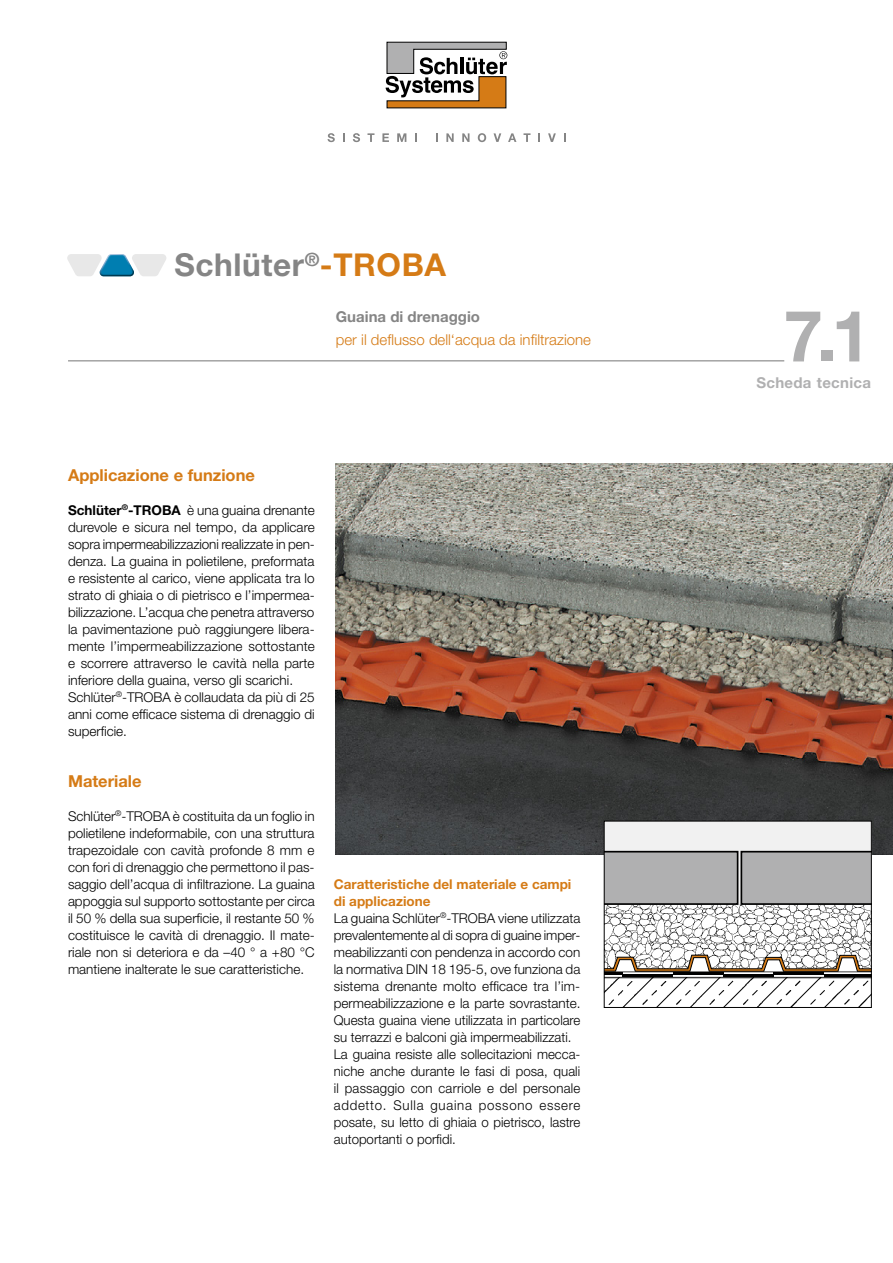
<style>
.page{position:relative;width:893px;height:1263px;background:#fff}
.page>*{position:absolute;margin:0;border:0;box-sizing:border-box;transform-origin:0 0}
.t1{font:700 71.25px "Helvetica Neue LT Pro";color:#b0b0b1}
.t2{font:700 31.5px "Helvetica Neue LT Pro";letter-spacing:.02em;color:#858585}
.t3{font:700 16.5px "Helvetica Neue LT Pro";color:#d57b16}
.t4{font:300 15px "Helvetica Neue LT Pro";color:#d57b16}
.t5{font:700 15px "Helvetica Neue LT Pro";color:#858585}
.t6{font:700 15px "Helvetica Neue LT Pro";letter-spacing:.02em;color:#b0b0b1}
.t7{font:300 13.5px/17px "Helvetica Neue LT Pro";color:#000}
.s1{color:#d57b16}
.s2{font-weight:700}
.s3{font-weight:700;color:#d57b16}
</style>
<div class="page">
<img style="left:336px;top:463px;width:557px;height:392px">
<svg style="left:606px;top:823px;width:264px;height:183px"></svg>
<div style="left:604px;top:821px;width:268px;height:187px;border:1px solid #000"></div>
<svg style="left:386px;top:42px;width:121px;height:66px"></svg>
<svg style="left:328px;top:133px;width:7px;height:9px"></svg>
<svg style="left:343px;top:133px;width:2px;height:9px"></svg>
<svg style="left:353px;top:133px;width:7px;height:9px"></svg>
<svg style="left:367px;top:133px;width:7px;height:9px"></svg>
<svg style="left:382px;top:133px;width:7px;height:9px"></svg>
<svg style="left:397px;top:133px;width:9px;height:9px"></svg>
<svg style="left:415px;top:133px;width:2px;height:9px"></svg>
<svg style="left:436px;top:133px;width:2px;height:9px"></svg>
<svg style="left:446px;top:133px;width:8px;height:9px"></svg>
<svg style="left:462px;top:133px;width:7px;height:9px"></svg>
<svg style="left:478px;top:133px;width:8px;height:9px"></svg>
<svg style="left:494px;top:133px;width:7px;height:9px"></svg>
<svg style="left:508px;top:133px;width:8px;height:9px"></svg>
<svg style="left:523px;top:133px;width:7px;height:9px"></svg>
<svg style="left:538px;top:133px;width:2px;height:9px"></svg>
<svg style="left:548px;top:133px;width:8px;height:9px"></svg>
<hr style="left:68px;top:360px;width:716px;height:1px;background:#858585">
<svg style="left:67px;top:254px;width:99px;height:22px"></svg>
<h2 class="t2" style="left:174px;top:246px;width:273px">Schlüter<sup>®</sup><span class="s1">-TROBA</span></h2>
<p class="t5" style="left:336px;top:307px;width:146px">Guaina di drenaggio</p>
<p class="t4" style="left:336px;top:330px;width:257px">per il deflusso dell‘acqua da infiltrazione</p>
<p class="t3" style="left:68px;top:464px;width:188px">Applicazione e funzione</p>
<p class="t7" style="left:68px;top:501px;width:248px"><span class="s2">Schlüter</span><sup>®</sup><span class="s2">-TROBA</span> è una guaina drenante durevole e sicura nel tempo, da applicare sopra impermeabilizzazioni realizzate in pen&shy;denza. La guaina in polietilene, preformata e resistente al carico, viene applicata tra lo strato di ghiaia o di pietrisco e l’impermea&shy;bilizzazione. L’acqua che penetra attraverso la pavimentazione può raggiungere libera&shy;mente l’impermeabilizzazione sottostante e scorrere attraverso le cavità nella parte inferiore della guaina, verso gli scarichi.<br>Schlüter<sup>®</sup>-TROBA è collaudata da più di 25 anni come efficace sistema di drenaggio di superficie.</p>
<p class="t3" style="left:68px;top:771px;width:75px">Materiale</p>
<p class="t7" style="left:68px;top:807px;width:248px;text-align:justify">Schlüter<sup>®</sup>-TROBA è costituita da un foglio in polietilene indeformabile, con una struttura trapezoidale con cavità profonde 8 mm e con fori di drenaggio che permettono il pas&shy;saggio dell’acqua di infiltrazione. La guaina appoggia sul supporto sottostante per circa il 50 % della sua superficie, il restante 50 % costituisce le cavità di drenaggio. Il mate&shy;riale non si deteriora e da –40 ° a +80 °C mantiene inalterate le sue caratteristiche.</p>
<p class="t7" style="left:334px;top:875px;width:248px"><span class="s3">Caratteristiche del materiale e campi di applicazione<br></span>La guaina Schlüter<sup>®</sup>-TROBA viene utilizzata prevalentemente al di sopra di guaine imper&shy;meabilizzanti con pendenza in accordo con la normativa DIN 18 195-5, ove funziona da sistema drenante molto efficace tra l’im&shy;permeabilizzazione e la parte sovrastante.<br>Questa guaina viene utilizzata in particolare su terrazzi e balconi già impermeabilizzati.<br>La guaina resiste alle sollecitazioni mecca&shy;niche anche durante le fasi di posa, quali il passaggio con carriole e del personale addetto. Sulla guaina possono essere posate, su letto di ghiaia o pietrisco, lastre autoportanti o porfidi.</p>
<h1 class="t1" style="left:783px;top:292px;width:89px">7.1</h1>
<p class="t6" style="left:756px;top:373px;width:116px">Scheda tecnica</p>
</div>
